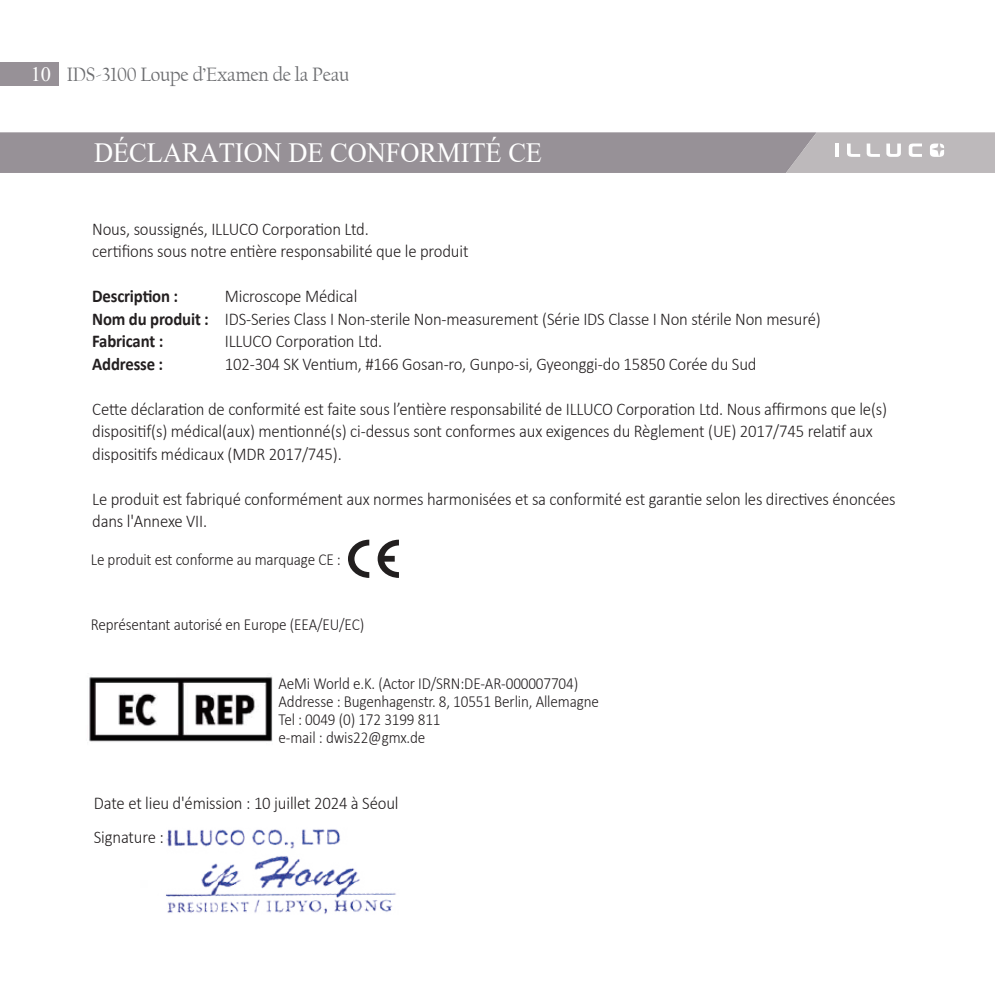
<style>
.page{position:relative;width:995px;height:995px;background:#fff}
.page>*{position:absolute;margin:0;border:0;box-sizing:border-box;transform-origin:0 0}
.t1{font:27.9px "Times New Roman";color:#fff;scale:.95 1}
.t2{font:20.25px "Californian FB";letter-spacing:-.01em;color:#6c6d70;scale:.95 1}
.t3{font:300 18px/22.5px "Calibri";letter-spacing:-.01em;color:#231f20;scale:.93 1}
.t4{font:700 18px "Calibri";letter-spacing:-.01em;color:#231f20;scale:.93 1}
.t5{font:300 16.88px/18px "Calibri";letter-spacing:-.01em;color:#231f20;scale:.9 1}
.s1{font-family:"Times New Roman";font-size:20.47px;color:#fff}
.s2{font-weight:700}
</style>
<div class="page">
<img style="left:166px;top:829px;width:230px;height:85px">
<svg style="left:348px;top:540px;width:21px;height:38px"></svg>
<svg style="left:378px;top:540px;width:21px;height:38px"></svg>
<div style="left:0;top:62px;width:58px;height:23px;background:#979197"></div>
<img style="left:89px;top:676px;width:184px;height:66px">
<svg style="left:0;top:132px;width:995px;height:41px;background:#a09a9f"></svg>
<p class="t2" style="left:31px;top:63px;width:337px"><span class="s1">10</span> IDS-3100 Loupe d’Examen de la Peau</p>
<h1 class="t1" style="left:94px;top:133px;width:473px">DÉCLARATION DE CONFORMITÉ CE</h1>
<p class="t3" style="left:92px;top:217px;width:406px">Nous, soussignés, ILLUCO Corporation Ltd.<br>certifions sous notre entière responsabilité que le produit</p>
<p class="t4" style="left:92px;top:283px;width:94px">Description :</p>
<p class="t3" style="left:92px;top:285px;width:785px;text-indent:133px">Microscope Médical<br><span class="s2">Nom du produit :</span> IDS-Series Class I Non-sterile Non-measurement (Série IDS Classe I Non stérile Non mesuré)<br><span class="s2">Fabricant :</span></p>
<p class="t3" style="left:225px;top:330px;width:171px">ILLUCO Corporation Ltd.</p>
<p class="t4" style="left:92px;top:351px;width:78px">Addresse :</p>
<p class="t3" style="left:225px;top:352px;width:573px">102-304 SK Ventium, #166 Gosan-ro, Gunpo-si, Gyeonggi-do 15850 Corée du Sud</p>
<p class="t3" style="left:92px;top:397px;width:856px">Cette déclaration de conformité est faite sous l’entière responsabilité de ILLUCO Corporation Ltd. Nous affirmons que le(s) dispositif(s) médical(aux) mentionné(s) ci-dessus sont conformes aux exigences du Règlement (UE) 2017/745 relatif aux dispositifs médicaux (MDR 2017/745).</p>
<p class="t3" style="left:92px;top:487px;width:865px">Le produit est fabriqué conformément aux normes harmonisées et sa conformité est garantie selon les directives énoncées dans l'Annexe VII.</p>
<p class="t5" style="left:91px;top:550px;width:279px">Le produit est conforme au marquage CE :</p>
<p class="t5" style="left:91px;top:615px;width:305px">Représentant autorisé en Europe (EEA/EU/EC)</p>
<p class="t5" style="left:279px;top:674px;width:358px">AeMi World e.K. (Actor ID/SRN:DE-AR-000007704)<br>Addresse : Bugenhagenstr. 8, 10551 Berlin, Allemagne Tel : 0049 (0) 172 3199 811<br>e-mail : dwis22@gmx.de</p>
<p class="t3" style="left:94px;top:786px;width:329px;line-height:33.8px">Date et lieu d'émission : 10 juillet 2024 à Séoul<br>Signature :</p>
</div>
